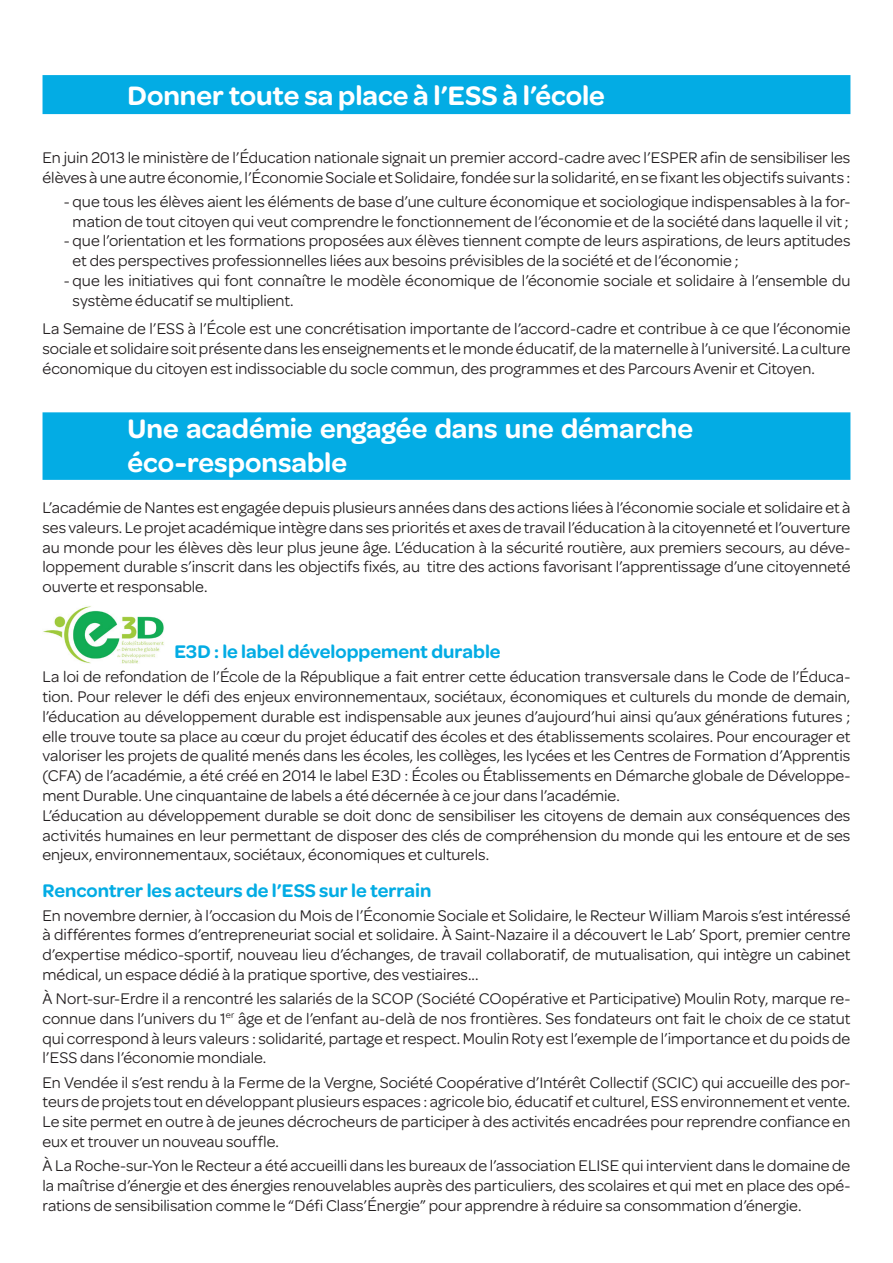
<style>
.page{position:relative;width:893px;height:1263px;background:#fff}
.page>*{position:absolute;margin:0;border:0;box-sizing:border-box;transform-origin:0 0}
.t1{font:600 28.5px/34.2px "Omnes";color:#fff}
.t2{font:600 19.5px "Omnes";color:#03ace4}
.t3{font:16.5px/19.8px "Omnes";color:#231f20;text-align:justify}
</style>
<div class="page">
<div style="left:43px;top:75px;width:807px;height:39px;background:#03ace4"></div>
<div style="left:43px;top:412px;width:807px;height:68px;background:#03ace4"></div>
<img style="left:43px;top:606px;width:121px;height:57px">
<h1 class="t1" style="left:128px;top:78px;width:479px">Donner toute sa place à l’ESS à l’école</h1>
<p class="t3" style="left:43px;top:148px;width:809px">En juin 2013 le ministère de l’Éducation nationale signait un premier accord-cadre avec l’ESPER afin de sensibiliser les élèves à une autre économie, l’Économie Sociale et Solidaire, fondée sur la solidarité, en se fixant les objectifs suivants :</p>
<p class="t3" style="left:64px;top:191px;width:788px;text-align:center">- que tous les élèves aient les éléments de base d’une culture économique et sociologique indispensables à la for&shy;mation de tout citoyen qui veut comprendre le fonctionnement de l’économie et de la société dans laquelle il vit ;</p>
<p class="t3" style="left:73px;top:231px;width:779px;text-indent:-9px">- que l’orientation et les formations proposées aux élèves tiennent compte de leurs aspirations, de leurs aptitudes et des perspectives professionnelles liées aux besoins prévisibles de la société et de l’économie ;</p>
<p class="t3" style="left:73px;top:271px;width:779px;text-indent:-9px">- que les initiatives qui font connaître le modèle économique de l’économie sociale et solidaire à l’ensemble du système éducatif se multiplient.</p>
<p class="t3" style="left:43px;top:319px;width:809px">La Semaine de l’ESS à l’École est une concrétisation importante de l’accord-cadre et contribue à ce que l’économie sociale et solidaire soit présente dans les enseignements et le monde éducatif, de la maternelle à l’université. La culture économique du citoyen est indissociable du socle commun, des programmes et des Parcours Avenir et Citoyen.</p>
<h1 class="t1" style="left:128px;top:411px;width:567px">Une académie engagée dans une démarche éco-responsable</h1>
<p class="t3" style="left:43px;top:498px;width:809px">L’académie de Nantes est engagée depuis plusieurs années dans des actions liées à l’économie sociale et solidaire et à ses valeurs. Le projet académique intègre dans ses priorités et axes de travail l’éducation à la citoyenneté et l’ouverture au monde pour les élèves dès leur plus jeune âge. L’éducation à la sécurité routière, aux premiers secours, au déve&shy;loppement durable s’inscrit dans les objectifs fixés, au titre des actions favorisant l’apprentissage d’une citoyenneté ouverte et responsable.</p>
<p class="t2" style="left:174px;top:640px;width:328px">E3D : le label développement durable</p>
<p class="t3" style="left:43px;top:667px;width:809px;text-align:left">La loi de refondation de l’École de la République a fait entrer cette éducation transversale dans le Code de l’Éduca&shy;tion. Pour relever le défi des enjeux environnementaux, sociétaux, économiques et culturels du monde de demain, l’éducation au développement durable est indispensable aux jeunes d’aujourd’hui ainsi qu’aux générations futures ; elle trouve toute sa place au cœur du projet éducatif des écoles et des établissements scolaires. Pour encourager et valoriser les projets de qualité menés dans les écoles, les collèges, les lycées et les Centres de Formation d’Apprentis (CFA) de l’académie, a été créé en 2014 le label E3D : Écoles ou Établissements en Démarche globale de Développe&shy;ment Durable. Une cinquantaine de labels a été décernée à ce jour dans l’académie.<br>L’éducation au développement durable se doit donc de sensibiliser les citoyens de demain aux conséquences des activités humaines en leur permettant de disposer des clés de compréhension du monde qui les entoure et de ses enjeux, environnementaux, sociétaux, économiques et culturels.</p>
<p class="t2" style="left:43px;top:879px;width:390px">Rencontrer les acteurs de l’ESS sur le terrain</p>
<p class="t3" style="left:43px;top:905px;width:809px">En novembre dernier, à l’occasion du Mois de l’Économie Sociale et Solidaire, le Recteur William Marois s’est intéressé à différentes formes d’entrepreneuriat social et solidaire. À Saint-Nazaire il a découvert le Lab’ Sport, premier centre d’expertise médico-sportif, nouveau lieu d’échanges, de travail collaboratif, de mutualisation, qui intègre un cabinet médical, un espace dédié à la pratique sportive, des vestiaires...</p>
<p class="t3" style="left:43px;top:989px;width:809px">À Nort-sur-Erdre il a rencontré les salariés de la SCOP (Société COopérative et Participative) Moulin Roty, marque re&shy;connue dans l’univers du 1<sup>er</sup> âge et de l’enfant au-delà de nos frontières. Ses fondateurs ont fait le choix de ce statut qui correspond à leurs valeurs : solidarité, partage et respect. Moulin Roty est l’exemple de l’importance et du poids de l’ESS dans l’économie mondiale.</p>
<p class="t3" style="left:43px;top:1072px;width:809px">En Vendée il s’est rendu à la Ferme de la Vergne, Société Coopérative d’Intérêt Collectif (SCIC) qui accueille des por&shy;teurs de projets tout en développant plusieurs espaces : agricole bio, éducatif et culturel, ESS environnement et vente.<br>Le site permet en outre à de jeunes décrocheurs de participer à des activités encadrées pour reprendre confiance en eux et trouver un nouveau souffle.</p>
<p class="t3" style="left:43px;top:1156px;width:809px">À La Roche-sur-Yon le Recteur a été accueilli dans les bureaux de l’association ELISE qui intervient dans le domaine de la maîtrise d’énergie et des énergies renouvelables auprès des particuliers, des scolaires et qui met en place des opé&shy;rations de sensibilisation comme le “Défi Class’Énergie” pour apprendre à réduire sa consommation d’énergie.</p>
</div>
